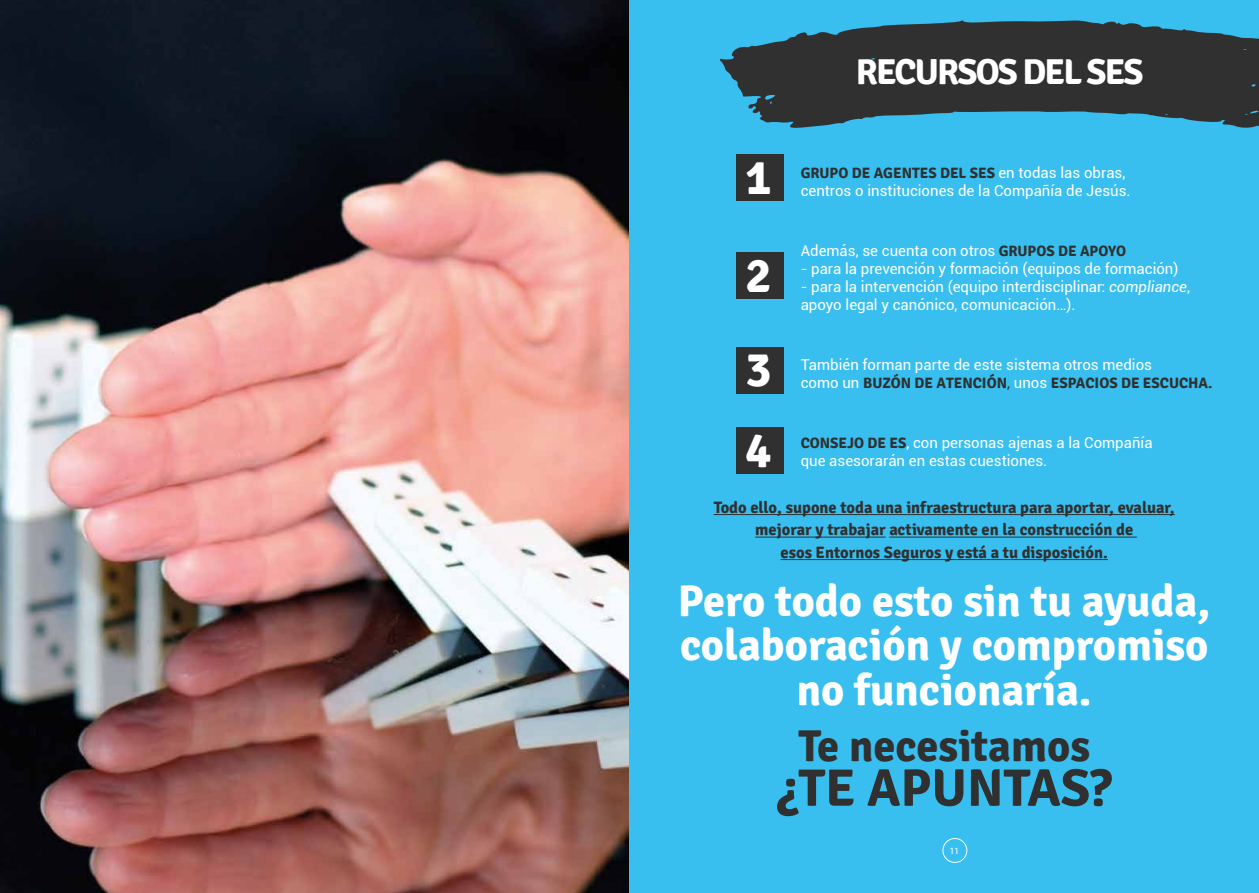
<style>
.page{position:relative;width:1259px;height:893px;background:#fff}
.page>*{position:absolute;margin:0;border:0;box-sizing:border-box;transform-origin:0 0}
.t1{font:700 52.65px "Signika";color:#303030}
.t2{font:700 49.05px/96.3px "Signika";color:#fff;text-align:justify}
.t3{font:700 44.55px/44.5px "Signika";color:#fff;text-align:center}
.t4{font:700 44.55px "Signika";color:#303030}
.t5{font:700 36px "Signika";color:#fff}
.t6{font:700 16.5px/22.5px "Signika";color:#303030;text-align:center}
.t7{font:15px/18px "Roboto";color:#fff}
.t8{font:700 15px "Signika";color:#303030}
.t9{font:8.4px "Roboto";color:#fff}
.s1{font-family:"Signika";font-weight:700;color:#303030}
.s2{font-style:italic}
.s3{font-family:"Roboto";font-weight:400;color:#fff}
.s4{font-family:"Roboto";font-weight:400}
</style>
<div class="page">
<div style="left:629px;top:0;width:630px;height:893px;background:#38bff0"></div>
<div style="left:736px;top:154px;width:47px;height:47px;background:#303030"></div>
<div style="left:736px;top:252px;width:47px;height:46px;background:#303030"></div>
<div style="left:736px;top:347px;width:47px;height:46px;background:#303030"></div>
<div style="left:736px;top:428px;width:47px;height:46px;background:#303030"></div>
<hr style="left:713px;top:514px;width:461px;height:1px;background:#303030">
<hr style="left:755px;top:537px;width:130px;height:1px;background:#303030">
<hr style="left:889px;top:537px;width:247px;height:1px;background:#303030">
<hr style="left:780px;top:559px;width:328px;height:1px;background:#303030">
<svg style="left:720px;top:20px;width:539px;height:108px;fill:#303030"></svg>
<div style="left:942px;top:838px;width:25px;height:25px;border:1px solid #fff;border-radius:50%"></div>
<img style="left:0;top:0;width:629px;height:893px">
<h2 class="t2" style="left:745px;top:130px;width:28px">1<br>2<br>3</h2>
<h3 class="t5" style="left:855px;top:50px;width:21px">recursos</h3>
<h3 class="t5" style="left:1022px;top:50px;width:20px">del</h3>
<h3 class="t5" style="left:1086px;top:50px;width:20px">ses</h3>
<p class="t7" style="left:800px;top:163px;width:331px;text-indent:169px"><span class="s1">SES</span> en todas las obras, centros o instituciones de la Compañía de Jesús.</p>
<p class="t8" style="left:800px;top:164px;width:11px">grupo</p>
<p class="t8" style="left:852px;top:164px;width:32px">de agentes</p>
<p class="t8" style="left:940px;top:164px;width:10px">del</p>
<p class="t7" style="left:800px;top:241px;width:209px">Además, se cuenta con otros <span class="s1">grupos</span></p>
<p class="t8" style="left:1058px;top:242px;width:32px">de apoyo</p>
<p class="t7" style="left:800px;top:259px;width:379px">- para la prevención y formación (equipos de formación)</p>
<p class="t7" style="left:800px;top:277px;width:391px">- para la intervención (equipo interdisciplinar: <span class="s2">compliance</span>, apoyo legal y canónico, comunicación…).</p>
<p class="t7" style="left:800px;top:355px;width:353px">También forman parte de este sistema otros medios</p>
<p class="t8" style="left:800px;top:374px;width:145px"><span class="s3">como un</span> buzón de atenci</p>
<p class="t8" style="left:986px;top:374px;width:74px">ón<span class="s4">,</span> <span class="s3">unos</span> espacios</p>
<p class="t8" style="left:1121px;top:374px;width:32px">de escuc</p>
<p class="t8" style="left:1188px;top:374px;width:26px">ha.</p>
<h2 class="t2" style="left:745px;top:403px;width:28px">4</h2>
<p class="t6" style="left:713px;top:496px;width:462px">Todo ello, supone toda una infraestructura para aportar, evaluar, mejorar y trabajar activamente en la construcción de<br>esos Entornos Seguros y está a tu disposición.</p>
<p class="t7" style="left:800px;top:433px;width:353px;text-indent:67px"><span class="s1">de ES</span>, con personas ajenas a la Compañía que asesorarán en estas cuestiones.</p>
<p class="t8" style="left:800px;top:434px;width:19px">Consejo</p>
<h3 class="t3" style="left:678px;top:579px;width:534px">pero todo esto sin tu ayuda, colaboración y compromiso no funcionaría.</h3>
<h3 class="t4" style="left:798px;top:719px;width:293px">Te necesitamos…</h3>
<h1 class="t1" style="left:776px;top:756px;width:124px">¿te apuntas</h1>
<h1 class="t1" style="left:1090px;top:756px;width:24px">?</h1>
<p class="t9" style="left:950px;top:845px;width:11px">11</p>
</div>
